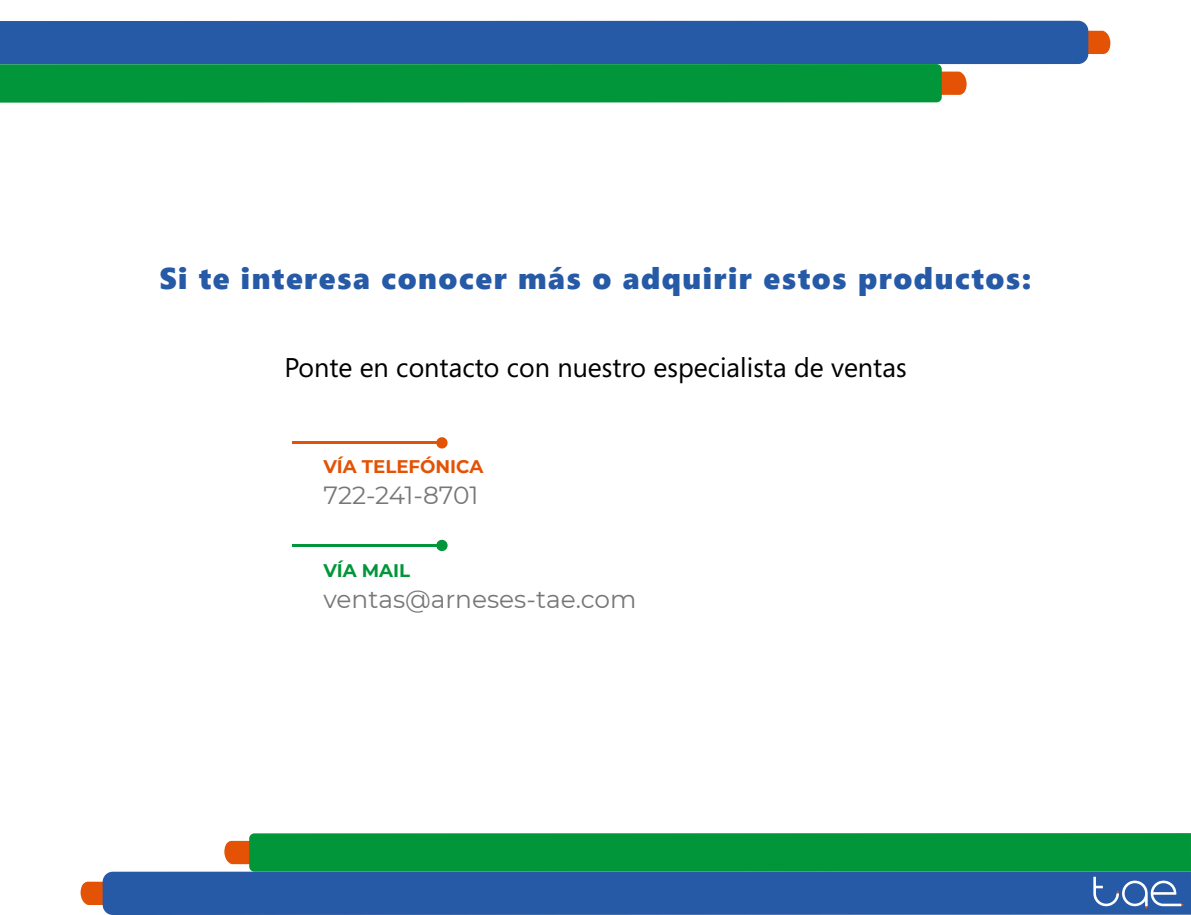
<style>
.page{position:relative;width:1191px;height:915px;background:#fff}
.page>*{position:absolute;margin:0;border:0;box-sizing:border-box;transform-origin:0 0}
.t1{font:30px "Segoe UI Black";letter-spacing:.05em;color:#265aa6}
.t2{font:27px "Segoe";color:#000}
.t3{font:24.75px "Montserrat";color:#777}
.t4{font:700 18.15px "Montserrat";color:#e35205}
.t5{font:700 18.15px "Montserrat";color:#009639}
</style>
<div class="page">
<div style="left:436px;top:437px;width:11px;height:11px;background:#e35205;border-radius:50%"></div>
<hr style="left:292px;top:441px;width:150px;height:3px;background:#e35205">
<div style="left:436px;top:539px;width:11px;height:12px;background:#009639;border-radius:50%"></div>
<hr style="left:292px;top:544px;width:150px;height:2px;background:#009639">
<svg style="left:1088px;top:31px;width:22px;height:23px"></svg>
<div style="left:0;top:21px;width:1088px;height:43px;background:#265aa6"></div>
<svg style="left:0;top:64px;width:966px;height:39px;background:#0a973d"></svg>
<svg style="left:81px;top:881px;width:22px;height:23px"></svg>
<div style="left:103px;top:871px;width:1088px;height:43px;background:#265aa6"></div>
<svg style="left:224px;top:833px;width:967px;height:75px;background:#197b70"></svg>
<p class="t1" style="left:159px;top:256px;width:873px">Si te interesa conocer más o adquirir estos productos:</p>
<p class="t2" style="left:284px;top:348px;width:623px">Ponte en contacto con nuestro especialista de ventas</p>
<p class="t4" style="left:323px;top:453px;width:161px">VÍA TELEFÓNICA</p>
<p class="t3" style="left:323px;top:477px;width:156px">722-241-8701</p>
<p class="t5" style="left:323px;top:557px;width:88px">VÍA MAIL</p>
<p class="t3" style="left:323px;top:581px;width:314px">ventas@arneses-tae.com</p>
</div>
